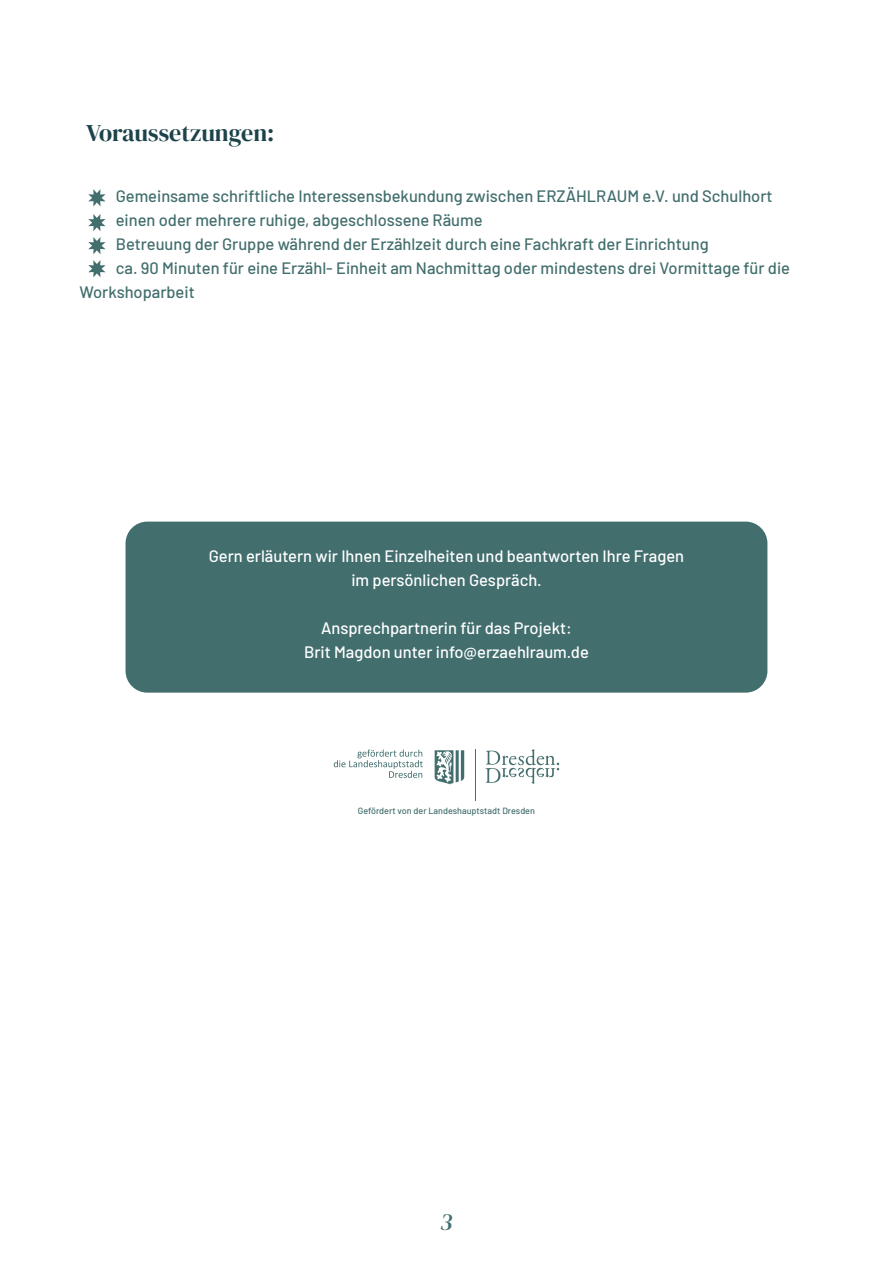
<style>
.page{position:relative;width:893px;height:1263px;background:#fff}
.page>*{position:absolute;margin:0;border:0;box-sizing:border-box;transform-origin:0 0}
.t1{font:24px "DM Serif Display";color:#1c434a}
.t2{font:italic 24px "DM Serif Display";color:#426e6d}
.t3{font:500 16.5px "Barlow";color:#426e6d}
.t4{font:500 16.5px/24px "Barlow";color:#fff;text-align:center}
.t5{font:500 9px "Barlow";color:#426e6d}
</style>
<div class="page">
<div style="left:126px;top:522px;width:641px;height:171px;background:#426e6d;border-radius:22px"></div>
<svg style="left:88px;top:189px;width:18px;height:17px"></svg>
<svg style="left:88px;top:214px;width:18px;height:17px"></svg>
<svg style="left:88px;top:237px;width:18px;height:17px"></svg>
<svg style="left:88px;top:260px;width:18px;height:17px"></svg>
<svg style="left:435px;top:750px;width:29px;height:34px"></svg>
<svg style="left:485px;top:749px;width:74px;height:35px"></svg>
<hr style="left:475px;top:749px;width:1px;height:52px;background:#426e6d">
<svg style="left:334px;top:749px;width:89px;height:29px"></svg>
<h1 class="t1" style="left:86px;top:119px;width:190px">Voraussetzungen:</h1>
<p class="t3" style="left:116px;top:184px;width:658px">Gemeinsame schriftliche Interessensbekundung zwischen ERZÄHLRAUM e.V. und Schulhort</p>
<p class="t3" style="left:116px;top:208px;width:368px">einen oder mehrere ruhige, abgeschlossene Räume</p>
<p class="t3" style="left:116px;top:232px;width:594px">Betreuung der Gruppe während der Erzählzeit durch eine Fachkraft der Einrichtung</p>
<p class="t3" style="left:116px;top:256px;width:676px">ca. 90 Minuten für eine Erzähl- Einheit am Nachmittag oder mindestens drei Vormittage für die</p>
<p class="t3" style="left:80px;top:280px;width:117px">Workshoparbeit</p>
<p class="t4" style="left:209px;top:543px;width:477px">Gern erläutern wir Ihnen Einzelheiten und beantworten Ihre Fragen im persönlichen Gespräch.</p>
<p class="t4" style="left:304px;top:615px;width:286px">Ansprechpartnerin für das Projekt:<br>Brit Magdon unter info@erzaehlraum.de</p>
<p class="t5" style="left:358px;top:804px;width:179px">Gefördert von der Landeshauptstadt Dresden</p>
<h1 class="t2" style="left:440px;top:1208px;width:14px">3</h1>
</div>
